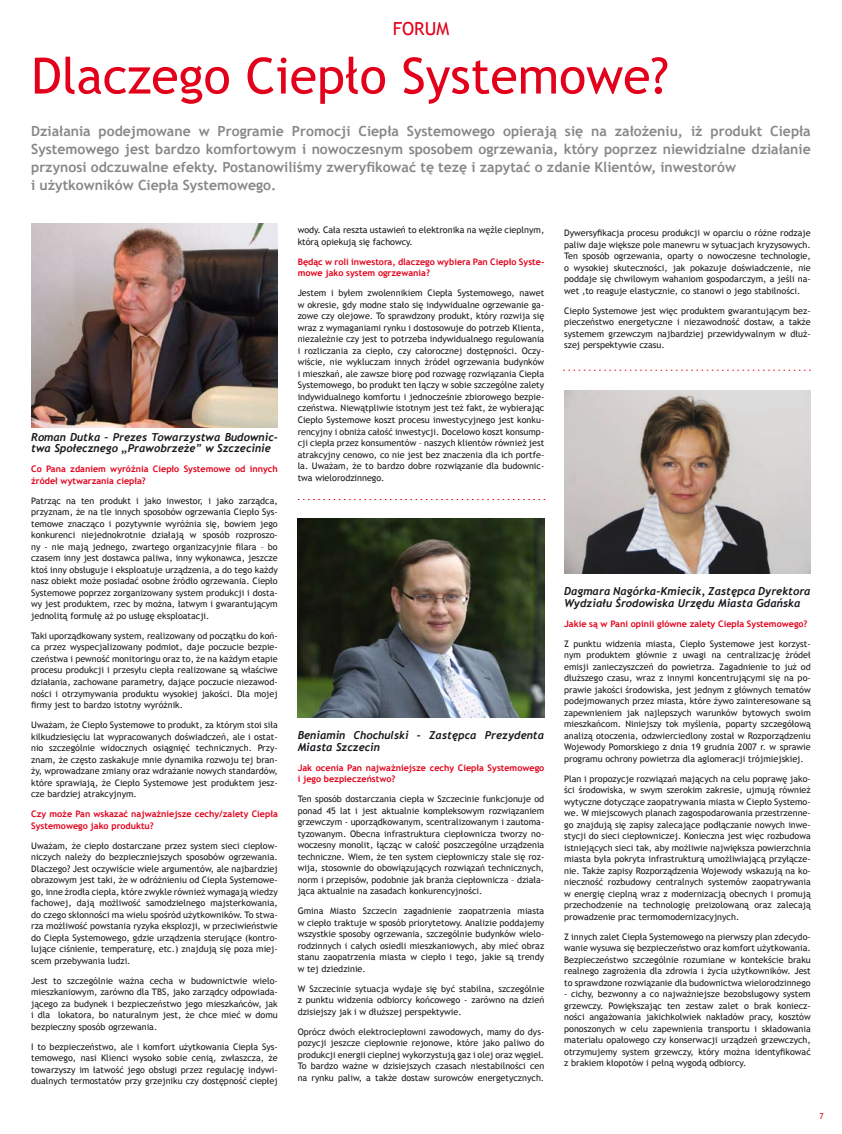
<style>
.page{position:relative;width:842px;height:1134px;background:#fff}
.page>*{position:absolute;margin:0;border:0;box-sizing:border-box;transform-origin:0 0}
.t1{font:50px "Trebuchet MS";color:#e2001a}
.t2{font:18px "Trebuchet MS";color:#e2001a}
.t3{font:700 14px/18px "Trebuchet MS";color:#87888a}
.t4{font:italic 700 11px/11.5px "Trebuchet";color:#1a171c}
.t5{font:9px/11.5px "Trebuchet MS";color:#1a171c;text-align:justify}
.t6{font:700 9px/11.5px "Trebuchet MS";color:#e2001a}
.t7{font:8px "Trebuchet MS";color:#e2001a}
</style>
<div class="page">
<img style="left:31px;top:224px;width:247px;height:203px">
<img style="left:298px;top:519px;width:246px;height:198px">
<img style="left:564px;top:391px;width:247px;height:182px">
<svg style="left:298px;top:499px;width:247px;height:1px"></svg>
<svg style="left:564px;top:370px;width:246px;height:1px"></svg>
<h2 class="t2" style="left:393px;top:18px;width:58px">FORUM</h2>
<h1 class="t1" style="left:31px;top:47px;width:639px">Dlaczego Ciepło Systemowe?</h1>
<p class="t3" style="left:31px;top:122px;width:781px">Działania podejmowane w Programie Promocji Ciepła Systemowego opierają się na założeniu, iż produkt Ciepła Systemowego jest bardzo komfortowym i nowoczesnym sposobem ogrzewania, który poprzez niewidzialne działanie przynosi odczuwalne efekty. Postanowiliśmy zweryfikować tę tezę i zapytać o zdanie Klientów, inwestorów<br>i użytkowników Ciepła Systemowego.</p>
<p class="t4" style="left:31px;top:431px;width:248px">Roman Dutka – Prezes Towarzystwa Budownic&shy;twa Społecznego „Prawobrzeże” w Szczecinie</p>
<p class="t6" style="left:31px;top:463px;width:248px">Co Pana zdaniem wyróżnia Ciepło Systemowe od innych źródeł wytwarzania ciepła?</p>
<p class="t5" style="left:31px;top:495px;width:248px">Patrząc na ten produkt i jako inwestor, i jako zarządca, przyznam, że na tle innych sposobów ogrzewania Ciepło Sys&shy;temowe znacząco i pozytywnie wyróżnia się, bowiem jego konkurenci niejednokrotnie działają w sposób rozproszo&shy;ny - nie mają jednego, zwartego organizacyjnie filara – bo czasem inny jest dostawca paliwa, inny wykonawca, jeszcze ktoś inny obsługuje i eksploatuje urządzenia, a do tego każdy nasz obiekt może posiadać osobne źródło ogrzewania. Ciepło Systemowe poprzez zorganizowany system produkcji i dosta&shy;wy jest produktem, rzec by można, łatwym i gwarantującym jednolitą formułę aż po usługę eksploatacji.</p>
<p class="t5" style="left:31px;top:630px;width:248px">Taki uporządkowany system, realizowany od początku do koń&shy;ca przez wyspecjalizowany podmiot, daje poczucie bezpie&shy;czeństwa i pewność monitoringu oraz to, że na każdym etapie procesu produkcji i przesyłu ciepła realizowane są właściwe działania, zachowane parametry, dające poczucie niezawod&shy;ności i otrzymywania produktu wysokiej jakości. Dla mojej firmy jest to bardzo istotny wyróżnik.</p>
<p class="t5" style="left:31px;top:719px;width:248px">Uważam, że Ciepło Systemowe to produkt, za którym stoi siła kilkudziesięciu lat wypracowanych doświadczeń, ale i ostat&shy;nio szczególnie widocznych osiągnięć technicznych. Przy&shy;znam, że często zaskakuje mnie dynamika rozwoju tej bran&shy;ży, wprowadzane zmiany oraz wdrażanie nowych standardów, które sprawiają, że Ciepło Systemowe jest produktem jesz&shy;cze bardziej atrakcyjnym.</p>
<p class="t6" style="left:31px;top:808px;width:248px">Czy może Pan wskazać najważniejsze cechy/zalety Ciepła<br>Systemowego jako produktu?</p>
<p class="t5" style="left:31px;top:840px;width:248px">Uważam, że ciepło dostarczane przez system sieci ciepłow&shy;niczych należy do bezpieczniejszych sposobów ogrzewania.<br>Dlaczego? Jest oczywiście wiele argumentów, ale najbardziej obrazowym jest taki, że w odróżnieniu od Ciepła Systemowe&shy;go, inne źrodła ciepła, które zwykle również wymagają wiedzy fachowej, dają możliwość samodzielnego majsterkowania, do czego skłonności ma wielu spośród użytkowników. To stwa&shy;rza możliwość powstania ryzyka eksplozji, w przeciwieństwie do Ciepła Systemowego, gdzie urządzenia sterujące (kontro&shy;lujące ciśnienie, temperaturę, etc.) znajdują się poza miej&shy;scem przebywania ludzi.</p>
<p class="t5" style="left:31px;top:975px;width:248px">Jest to szczególnie ważna cecha w budownictwie wielo&shy;mieszkaniowym, zarówno dla TBS, jako zarządcy odpowiada&shy;jącego za budynek i bezpieczeństwo jego mieszkańców, jak i dla lokatora, bo naturalnym jest, że chce mieć w domu bezpieczny sposób ogrzewania.</p>
<p class="t5" style="left:31px;top:1041px;width:248px">I to bezpieczeństwo, ale i komfort użytkowania Ciepła Sys&shy;temowego, nasi Klienci wysoko sobie cenią, zwłaszcza, że towarzyszy im łatwość jego obsługi przez regulację indywi&shy;dualnych termostatów przy grzejniku czy dostępność ciepłej</p>
<p class="t5" style="left:298px;top:225px;width:248px">wody. Cała reszta ustawień to elektronika na węźle cieplnym, którą opiekują się fachowcy.</p>
<p class="t6" style="left:298px;top:256px;width:248px">Będąc w roli inwestora, dlaczego wybiera Pan Ciepło Syste&shy;mowe jako system ogrzewania?</p>
<p class="t5" style="left:298px;top:288px;width:248px">Jestem i byłem zwolennikiem Ciepła Systemowego, nawet w okresie, gdy modne stało się indywidualne ogrzewanie ga&shy;zowe czy olejowe. To sprawdzony produkt, który rozwija się wraz z wymaganiami rynku i dostosowuje do potrzeb Klienta, niezależnie czy jest to potrzeba indywidualnego regulowania i rozliczania za ciepło, czy całorocznej dostępności. Oczy&shy;wiście, nie wykluczam innych źródeł ogrzewania budynków i mieszkań, ale zawsze biorę pod rozwagę rozwiązania Ciepła Systemowego, bo produkt ten łączy w sobie szczególne zalety indywidualnego komfortu i jednocześnie zbiorowego bezpie&shy;czeństwa. Niewątpliwie istotnym jest też fakt, że wybierając Ciepło Systemowe koszt procesu inwestycyjnego jest konku&shy;rencyjny i obniża całość inwestycji. Docelowo koszt konsump&shy;cji ciepła przez konsumentów – naszych klientów również jest atrakcyjny cenowo, co nie jest bez znaczenia dla ich portfe&shy;la. Uważam, że to bardzo dobre rozwiązanie dla budownic&shy;twa wielorodzinnego.</p>
<p class="t4" style="left:298px;top:729px;width:248px">Beniamin Chochulski - Zastępca Prezydenta<br>Miasta Szczecin</p>
<p class="t6" style="left:298px;top:761px;width:248px">Jak ocenia Pan najważniejsze cechy Ciepła Systemowego i jego bezpieczeństwo?</p>
<p class="t5" style="left:298px;top:793px;width:248px">Ten sposób dostarczania ciepła w Szczecinie funkcjonuje od ponad 45 lat i jest aktualnie kompleksowym rozwiązaniem grzewczym - uporządkowanym, scentralizowanym i zautoma&shy;tyzowanym. Obecna infrastruktura ciepłownicza tworzy no&shy;woczesny monolit, łącząc w całość poszczególne urządzenia techniczne. Wiem, że ten system ciepłowniczy stale się roz&shy;wija, stosownie do obowiązujących rozwiązań technicznych, norm i przepisów, podobnie jak branża ciepłownicza – działa&shy;jąca aktualnie na zasadach konkurencyjności.</p>
<p class="t5" style="left:298px;top:905px;width:248px">Gmina Miasto Szczecin zagadnienie zaopatrzenia miasta w ciepło traktuje w sposób priorytetowy. Analizie poddajemy wszystkie sposoby ogrzewania, szczególnie budynków wielo&shy;rodzinnych i całych osiedli mieszkaniowych, aby mieć obraz stanu zaopatrzenia miasta w ciepło i tego, jakie są trendy w tej dziedzinie.</p>
<p class="t5" style="left:298px;top:983px;width:248px">W Szczecinie sytuacja wydaje się być stabilna, szczególnie z punktu widzenia odbiorcy końcowego - zarówno na dzień dzisiejszy jak i w dłuższej perspektywie.</p>
<p class="t5" style="left:298px;top:1026px;width:248px">Oprócz dwóch elektrociepłowni zawodowych, mamy do dys&shy;pozycji jeszcze ciepłownie rejonowe, które jako paliwo do produkcji energii cieplnej wykorzystują gaz i olej oraz węgiel.<br>To bardzo ważne w dzisiejszych czasach niestabilności cen na rynku paliw, a także dostaw surowców energetycznych.</p>
<p class="t5" style="left:564px;top:228px;width:248px">Dywersyfikacja procesu produkcji w oparciu o różne rodzaje paliw daje większe pole manewru w sytuacjach kryzysowych.<br>Ten sposób ogrzewania, oparty o nowoczesne technologie, o wysokiej skuteczności, jak pokazuje doświadczenie, nie poddaje się chwilowym wahaniom gospodarczym, a jeśli na&shy;wet ,to reaguje elastycznie, co stanowi o jego stabilności.</p>
<p class="t5" style="left:564px;top:305px;width:248px">Ciepło Systemowe jest więc produktem gwarantującym bez&shy;pieczeństwo energetyczne i niezawodność dostaw, a także systemem grzewczym najbardziej przewidywalnym w dłuż&shy;szej perspektywie czasu.</p>
<p class="t4" style="left:564px;top:586px;width:248px">Dagmara Nagórka-Kmiecik, Zastępca Dyrektora<br>Wydziału Środowiska Urzędu Miasta Gdańska</p>
<p class="t6" style="left:564px;top:618px;width:245px">Jakie są w Pani opinii główne zalety Ciepła Systemowego?</p>
<p class="t5" style="left:564px;top:638px;width:248px">Z punktu widzenia miasta, Ciepło Systemowe jest korzyst&shy;nym produktem głównie z uwagi na centralizację źródeł emisji zanieczyszczeń do powietrza. Zagadnienie to już od dłuższego czasu, wraz z innymi koncentrującymi się na po&shy;prawie jakości środowiska, jest jednym z głównych tematów podejmowanych przez miasta, które żywo zainteresowane są zapewnieniem jak najlepszych warunków bytowych swoim mieszkańcom. Niniejszy tok myślenia, poparty szczegółową analizą otoczenia, odzwierciedlony został w Rozporządzeniu Wojewody Pomorskiego z dnia 19 grudnia 2007 r. w sprawie programu ochrony powietrza dla aglomeracji trójmiejskiej.</p>
<p class="t5" style="left:564px;top:773px;width:248px">Plan i propozycje rozwiązań mających na celu poprawę jako&shy;ści środowiska, w swym szerokim zakresie, ujmują również wytyczne dotyczące zaopatrywania miasta w Ciepło Systemo&shy;we. W miejscowych planach zagospodarowania przestrzenne&shy;go znajdują się zapisy zalecające podłączanie nowych inwe&shy;stycji do sieci ciepłowniczej. Konieczna jest więc rozbudowa istniejących sieci tak, aby możliwie największa powierzchnia miasta była pokryta infrastrukturą umożliwiającą przyłącze&shy;nie. Także zapisy Rozporządzenia Wojewody wskazują na ko&shy;nieczność rozbudowy centralnych systemów zaopatrywania w energię cieplną wraz z modernizacją obecnych i promują przechodzenie na technologię preizolowaną oraz zalecają prowadzenie prac termomodernizacyjnych.</p>
<p class="t5" style="left:564px;top:931px;width:248px">Z innych zalet Ciepła Systemowego na pierwszy plan zdecydo&shy;wanie wysuwa się bezpieczeństwo oraz komfort użytkowania.<br>Bezpieczeństwo szczególnie rozumiane w kontekście braku realnego zagrożenia dla zdrowia i życia użytkowników. Jest to sprawdzone rozwiązanie dla budownictwa wielorodzinnego</p>
<p class="t5" style="left:564px;top:989px;width:248px">- cichy, bezwonny a co najważniejsze bezobsługowy system grzewczy. Powiększając ten zestaw zalet o brak koniecz&shy;ności angażowania jakichkolwiek nakładów pracy, kosztów ponoszonych w celu zapewnienia transportu i składowania materiału opałowego czy konserwacji urządzeń grzewczych, otrzymujemy system grzewczy, który można identyfikować z brakiem kłopotów i pełną wygodą odbiorcy.</p>
<p class="t7" style="left:819px;top:1111px;width:6px">7</p>
</div>
